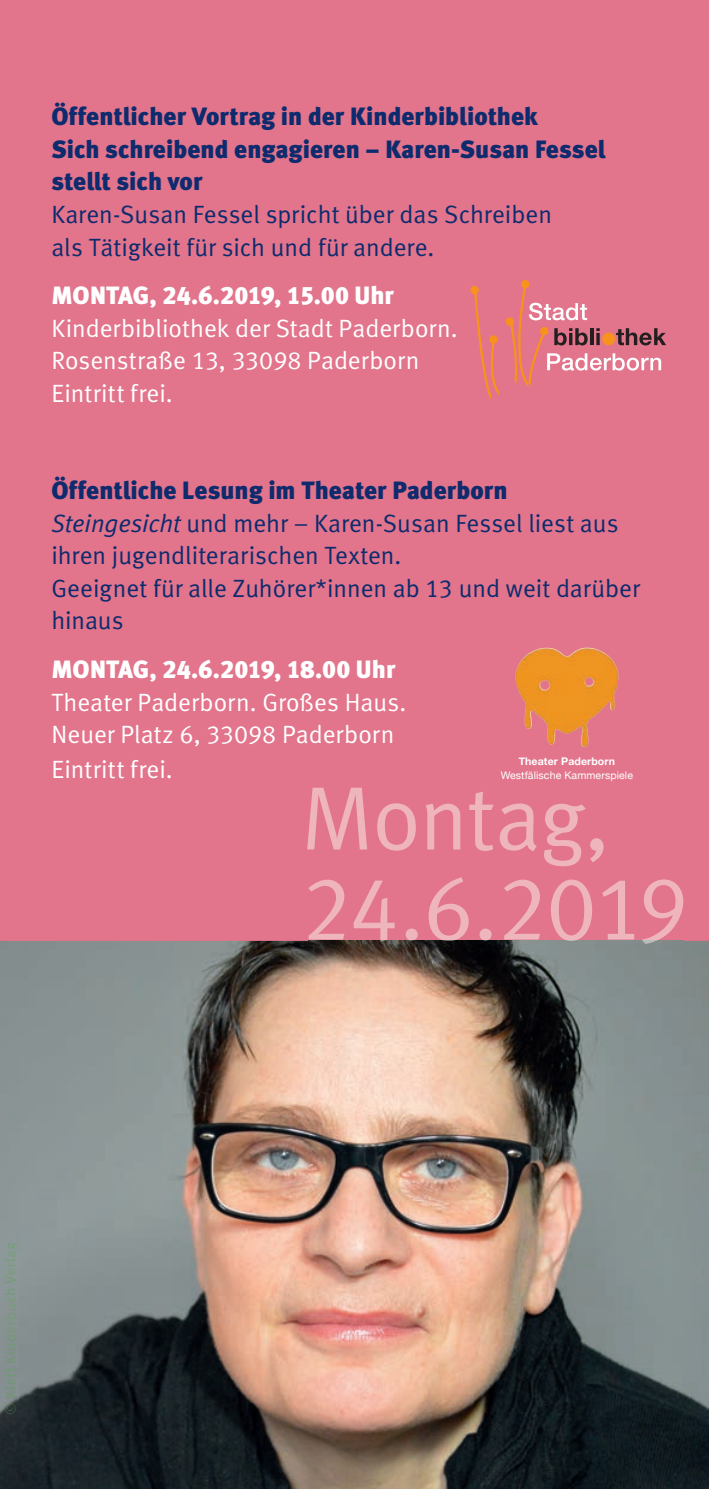
<style>
.page{position:relative;width:709px;height:1489px;background:#fff}
.page>*{position:absolute;margin:0;border:0;box-sizing:border-box;transform-origin:0 0}
.t1{font:90px "Meta Normal LF Caps";letter-spacing:-.025em;color:#efb5bd}
.t2{font:90px "Meta Normal LF";letter-spacing:-.015em;color:#efb5bd}
.t3{font:25px/32.5px "Meta Normal LF";color:#0d2b6d}
.t4{font:25px/32.5px "Meta Normal LF";letter-spacing:.005em;color:#fff}
.t5{font:25px/32.5px "Meta Black LF";color:#0d2b6d}
.t6{font:25px "Meta Black LF";letter-spacing:-.005em;color:#fff}
.t7{font:10.5px "Helvetica Neue";letter-spacing:.01em;color:#fff}
.t8{font:700 10.5px "Helvetica Neue";letter-spacing:.01em;color:#fff}
.s1{font-style:italic}
</style>
<div class="page">
<div style="left:0;top:0;width:709px;height:1488px;background:#e2748c"></div>
<img style="left:0;top:940px;width:709px;height:548px">
<img style="left:308px;top:940px;width:375px;height:3px">
<img style="left:4px;top:1241px;width:14px;height:172px">
<img style="left:515px;top:647px;width:69px;height:82px">
<svg style="left:470px;top:280px;width:196px;height:120px"></svg>
<p class="t5" style="left:51px;top:100px;width:555px">Öffentlicher Vortrag in der Kinderbibliothek<br>Sich schreibend engagieren – Karen-Susan Fessel stellt sich vor</p>
<p class="t3" style="left:51px;top:198px;width:502px">Karen-Susan Fessel spricht über das Schreiben als Tätigkeit für sich und für andere.</p>
<p class="t6" style="left:51px;top:280px;width:344px">MONTAG, 24.6.2019, 15.00 Uhr</p>
<p class="t4" style="left:51px;top:311px;width:408px">Kinderbibliothek der Stadt Paderborn.<br>Rosenstraße 13, 33098 Paderborn<br>Eintritt frei.</p>
<p class="t5" style="left:51px;top:474px;width:458px">Öffentliche Lesung im Theater Paderborn</p>
<p class="t3" style="left:51px;top:506px;width:590px"><span class="s1">Steingesicht</span> und mehr – Karen-Susan Fessel liest aus ihren jugendliterarischen Texten.<br>Geeignet für alle Zuhörer*innen ab 13 und weit darüber hinaus</p>
<p class="t6" style="left:51px;top:654px;width:345px">MONTAG, 24.6.2019, 18.00 Uhr</p>
<p class="t4" style="left:51px;top:685px;width:356px">Theater Paderborn. Großes Haus.<br>Neuer Platz 6, 33098 Paderborn</p>
<p class="t4" style="left:51px;top:753px;width:123px">Eintritt frei.</p>
<h1 class="t2" style="left:301px;top:766px;width:310px">Montag,</h1>
<h1 class="t1" style="left:301px;top:856px;width:388px">24.6.2019</h1>
<p class="t8" style="left:518px;top:753px;width:98px">Theater Paderborn</p>
<p class="t7" style="left:501px;top:767px;width:134px">Westfälische Kammerspiele</p>
</div>
